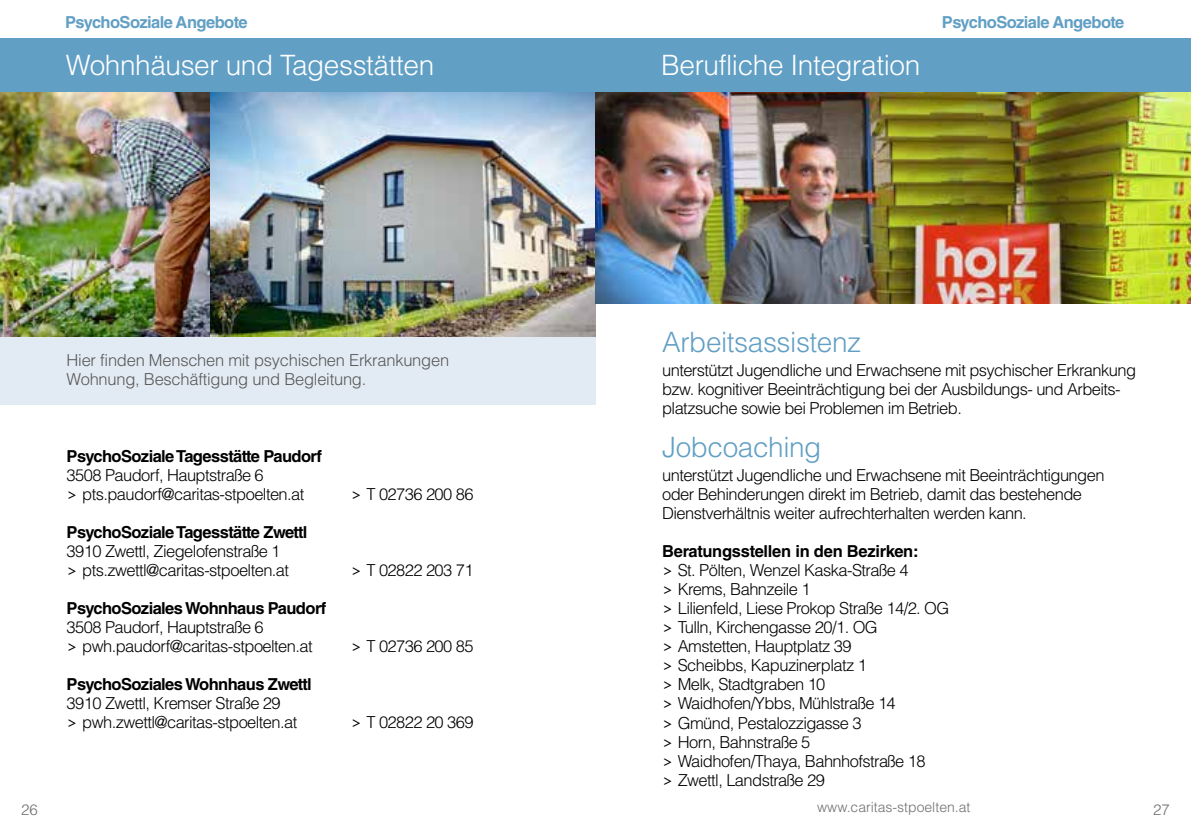
<style>
.page{position:relative;width:1191px;height:840px;background:#fff}
.page>*{position:absolute;margin:0;border:0;box-sizing:border-box;transform-origin:0 0}
.t1{font:300 28px "Helvetica LT Std";letter-spacing:-.015em;color:#fff}
.t2{font:300 28px "Helvetica LT Std";letter-spacing:-.015em;color:#619fc4}
.t3{font:300 16.4px/19px "Helvetica LT Std";letter-spacing:-.035em;color:#000}
.t4{font:700 16.4px "Helvetica LT Std";letter-spacing:-.035em;color:#000}
.t5{font:300 16.4px/19px "Helvetica LT Std";letter-spacing:-.015em;color:#575756}
.t6{font:700 16.4px "Helvetica LT Std";letter-spacing:-.035em;color:#619fc4}
.t7{font:700 16.4px "Helvetica LT Std";letter-spacing:-.015em;color:#000}
.t8{font:300 15px "Helvetica LT Std";color:#706f6f}
.t9{font:300 14px "Helvetica LT Std";color:#706f6f}
</style>
<div class="page">
<div style="left:0;top:313px;width:595px;height:91px;background:#e2ebf4"></div>
<div style="left:0;top:38px;width:1191px;height:54px;background:#619fc4"></div>
<img style="left:210px;top:92px;width:385px;height:244px">
<img style="left:0;top:92px;width:210px;height:244px">
<img style="left:595px;top:92px;width:596px;height:211px">
<p class="t6" style="left:65px;top:12px;width:184px">PsychoSoziale Angebote</p>
<p class="t6" style="left:942px;top:12px;width:184px">PsychoSoziale Angebote</p>
<h1 class="t1" style="left:66px;top:48px;width:370px">Wohnhäuser und Tagesstätten</h1>
<p class="t5" style="left:67px;top:351px;width:384px">Hier finden Menschen mit psychischen Erkrankungen<br>Wohnung, Beschäftigung und Begleitung.</p>
<p class="t4" style="left:67px;top:445px;width:257px">PsychoSoziale Tagesstätte Paudorf</p>
<p class="t3" style="left:82px;top:465px;width:224px;text-indent:-16px">3508 Paudorf, Hauptstraße 6 pts.paudorf@caritas-stpoelten.at</p>
<p class="t4" style="left:67px;top:521px;width:242px">PsychoSoziale Tagesstätte Zwettl</p>
<p class="t3" style="left:82px;top:541px;width:208px;text-indent:-16px">3910 Zwettl, Ziegelofenstraße 1 pts.zwettl@caritas-stpoelten.at</p>
<p class="t4" style="left:67px;top:597px;width:261px">PsychoSoziales Wohnhaus Paudorf</p>
<p class="t3" style="left:82px;top:617px;width:232px;text-indent:-16px">3508 Paudorf, Hauptstraße 6 pwh.paudorf@caritas-stpoelten.at</p>
<p class="t4" style="left:67px;top:673px;width:247px">PsychoSoziales Wohnhaus Zwettl</p>
<p class="t3" style="left:82px;top:693px;width:217px;text-indent:-16px">3910 Zwettl, Kremser Straße 29 pwh.zwettl@caritas-stpoelten.at</p>
<p class="t3" style="left:366px;top:484px;width:109px">T 02736 200 86</p>
<p class="t3" style="left:366px;top:560px;width:109px">T 02822 203 71</p>
<p class="t3" style="left:366px;top:636px;width:109px">T 02736 200 85</p>
<p class="t3" style="left:366px;top:712px;width:109px">T 02822 20 369</p>
<h1 class="t1" style="left:661px;top:48px;width:260px">Berufliche Integration</h1>
<h1 class="t2" style="left:662px;top:324px;width:201px">Arbeitsassistenz</h1>
<p class="t3" style="left:662px;top:360px;width:475px">unterstützt Jugendliche und Erwachsene mit psychischer Erkrankung bzw. kognitiver Beeinträchtigung bei der Ausbildungs- und Arbeits&shy;platzsuche sowie bei Problemen im Betrieb.</p>
<h1 class="t2" style="left:662px;top:429px;width:161px">Jobcoaching</h1>
<p class="t3" style="left:662px;top:465px;width:444px">unterstützt Jugendliche und Erwachsene mit Beeinträchtigungen oder Behinderungen direkt im Betrieb, damit das bestehende<br>Dienstverhältnis weiter aufrechterhalten werden kann.</p>
<p class="t7" style="left:662px;top:541px;width:258px">Beratungsstellen in den Bezirken:</p>
<p class="t3" style="left:678px;top:560px;width:273px">St. Pölten, Wenzel Kaska-Straße 4<br>Krems, Bahnzeile 1<br>Lilienfeld, Liese Prokop Straße 14/2. OG<br>Tulln, Kirchengasse 20/1. OG<br>Amstetten, Hauptplatz 39<br>Scheibbs, Kapuzinerplatz 1<br>Melk, Stadtgraben 10<br>Waidhofen/Ybbs, Mühlstraße 14<br>Gmünd, Pestalozzigasse 3<br>Horn, Bahnstraße 5<br>Waidhofen/Thaya, Bahnhofstraße 18<br>Zwettl, Landstraße 29</p>
<p class="t8" style="left:21px;top:800px;width:18px">26</p>
<p class="t9" style="left:817px;top:798px;width:155px">www.caritas-stpoelten.at</p>
<p class="t8" style="left:1153px;top:800px;width:18px">27</p>
</div>
